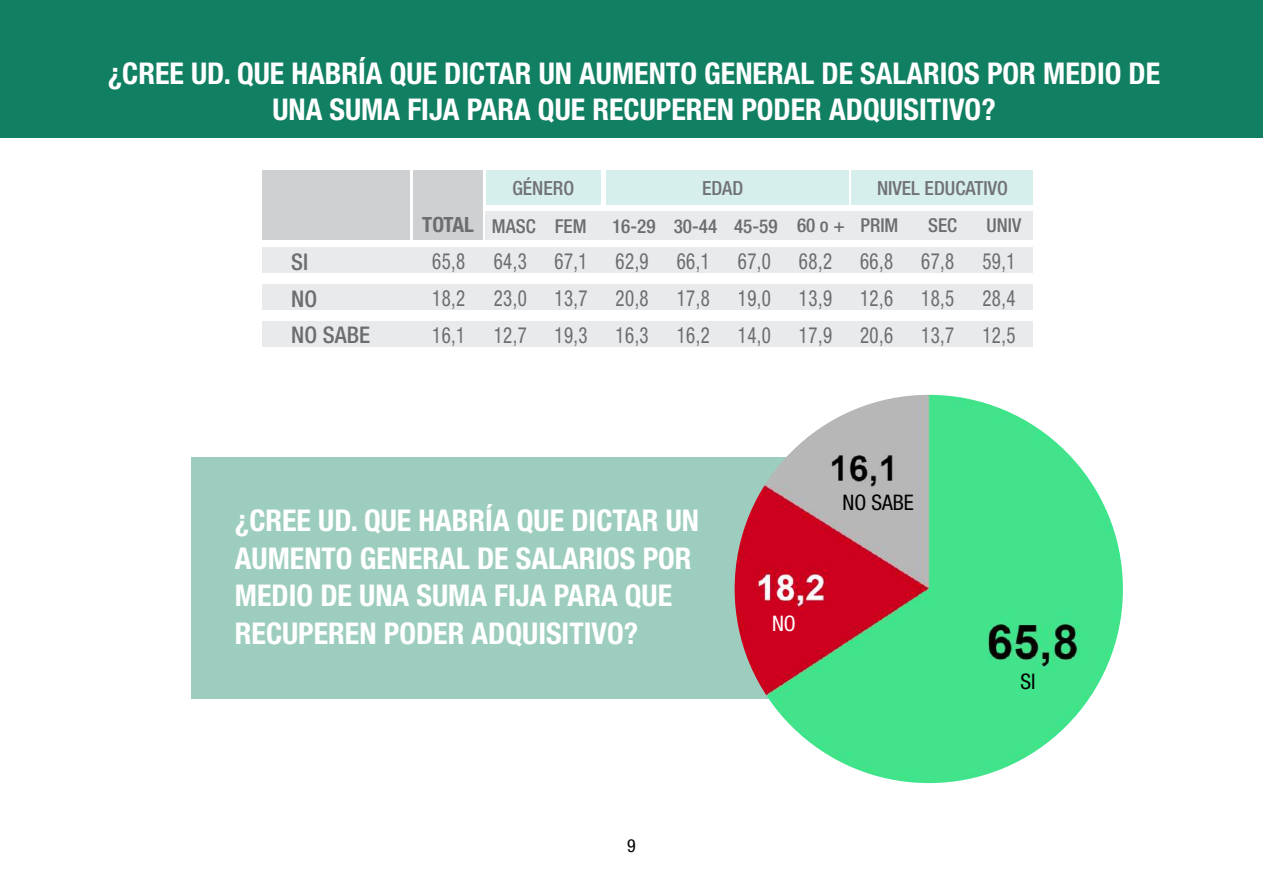
<style>
.page{position:relative;width:1263px;height:893px;background:#fff}
.page>*{position:absolute;margin:0;border:0;box-sizing:border-box;transform-origin:0 0}
.t1{font:700 condensed 30px/37.5px "Helvetica Neue LT Pro";color:#fff}
.t2{font:500 condensed 22.95px/36.6px "Helvetica Neue LT Pro";color:#6c6d70}
.t3{font:condensed 22.35px "Helvetica Neue LT Pro";letter-spacing:.025em;color:#6c6d70;scale:.85 1}
.t4{font:condensed 21.45px "Helvetica Neue LT Pro";color:#000}
.t5{font:condensed 21.45px "Helvetica Neue LT Pro";color:#fff}
.t6{font:700 condensed 21px "Helvetica Neue LT Pro";letter-spacing:-.01em;color:#6c6d70}
.t7{font:500 condensed 19.5px "Helvetica Neue LT Pro";color:#717275}
.t8{font:500 condensed 19.2px "Helvetica Neue LT Pro";color:#6c6d70}
.t9{font:condensed 18px "Helvetica Neue LT Pro";color:#000}
</style>
<div class="page">
<div style="left:191px;top:458px;width:733px;height:241px;background:#9dcdbe"></div>
<div style="left:0;top:0;width:1262px;height:137px;background:#117f62"></div>
<div style="left:262px;top:170px;width:147px;height:69px;background:#cfd0d2"></div>
<div style="left:262px;top:248px;width:771px;height:25px;background:#e9eaeb"></div>
<div style="left:262px;top:284px;width:771px;height:26px;background:#e9eaeb"></div>
<div style="left:262px;top:321px;width:771px;height:26px;background:#e9eaeb"></div>
<div style="left:413px;top:170px;width:70px;height:69px;background:#cfd0d2"></div>
<div style="left:486px;top:170px;width:115px;height:35px;background:#d6eeec"></div>
<div style="left:606px;top:170px;width:242px;height:35px;background:#d6eeec"></div>
<div style="left:852px;top:170px;width:181px;height:35px;background:#d6eeec"></div>
<div style="left:485px;top:210px;width:548px;height:29px;background:#e9eaeb"></div>
<img style="left:735px;top:395px;width:388px;height:388px;border-radius:194px">
<p class="t1" style="left:108px;top:55px;width:1054px;line-height:36px;text-align:center">¿CREE UD. QUE HABRÍA QUE DICTAR UN AUMENTO GENERAL DE SALARIOS POR MEDIO DE<br>UNA SUMA FIJA PARA QUE RECUPEREN PODER ADQUISITIVO?</p>
<p class="t6" style="left:422px;top:212px;width:53px">TOTAL</p>
<p class="t7" style="left:512px;top:177px;width:63px">GÉNERO</p>
<p class="t7" style="left:702px;top:176px;width:43px">EDAD</p>
<p class="t7" style="left:877px;top:176px;width:133px">NIVEL EDUCATIVO</p>
<p class="t8" style="left:492px;top:214px;width:96px">MASC FEM</p>
<p class="t8" style="left:612px;top:214px;width:288px">16-29 30-44 45-59 60 o + PRIM</p>
<p class="t8" style="left:928px;top:214px;width:31px">SEC</p>
<p class="t8" style="left:986px;top:214px;width:36px">UNIV</p>
<p class="t2" style="left:291px;top:243px;width:80px">SI<br>NO<br>NO SABE</p>
<p class="t3" style="left:432px;top:248px;width:40px">65,8</p>
<p class="t3" style="left:494px;top:248px;width:112px">64,3 67,1</p>
<p class="t3" style="left:616px;top:248px;width:40px">62,9</p>
<p class="t3" style="left:677px;top:248px;width:40px">66,1</p>
<p class="t3" style="left:738px;top:248px;width:40px">67,0</p>
<p class="t3" style="left:799px;top:248px;width:40px">68,2</p>
<p class="t3" style="left:860px;top:248px;width:40px">66,8</p>
<p class="t3" style="left:921px;top:248px;width:40px">67,8</p>
<p class="t3" style="left:982px;top:248px;width:40px">59,1</p>
<p class="t3" style="left:432px;top:285px;width:40px">18,2</p>
<p class="t3" style="left:494px;top:285px;width:112px">23,0 13,7</p>
<p class="t3" style="left:616px;top:285px;width:40px">20,8</p>
<p class="t3" style="left:677px;top:285px;width:40px">17,8</p>
<p class="t3" style="left:738px;top:285px;width:40px">19,0</p>
<p class="t3" style="left:799px;top:285px;width:40px">13,9</p>
<p class="t3" style="left:860px;top:285px;width:40px">12,6</p>
<p class="t3" style="left:921px;top:285px;width:40px">18,5</p>
<p class="t3" style="left:982px;top:285px;width:40px">28,4</p>
<p class="t3" style="left:432px;top:322px;width:40px">16,1</p>
<p class="t3" style="left:494px;top:322px;width:112px">12,7 19,3</p>
<p class="t3" style="left:616px;top:322px;width:40px">16,3</p>
<p class="t3" style="left:677px;top:322px;width:40px">16,2</p>
<p class="t3" style="left:738px;top:322px;width:40px">14,0</p>
<p class="t3" style="left:799px;top:322px;width:40px">17,9</p>
<p class="t3" style="left:860px;top:322px;width:40px">20,6</p>
<p class="t3" style="left:921px;top:322px;width:40px">13,7</p>
<p class="t3" style="left:982px;top:322px;width:40px">12,5</p>
<p class="t1" style="left:235px;top:501px;width:466px">¿CREE UD. QUE HABRÍA QUE DICTAR UN<br>AUMENTO GENERAL DE SALARIOS POR<br>MEDIO DE UNA SUMA FIJA PARA QUE<br>RECUPEREN PODER ADQUISITIVO?</p>
<p class="t5" style="left:772px;top:611px;width:25px">NO</p>
<p class="t4" style="left:842px;top:490px;width:73px">NO SABE</p>
<p class="t9" style="left:627px;top:835px;width:10px">9</p>
<p class="t4" style="left:1020px;top:669px;width:17px">SI</p>
</div>
